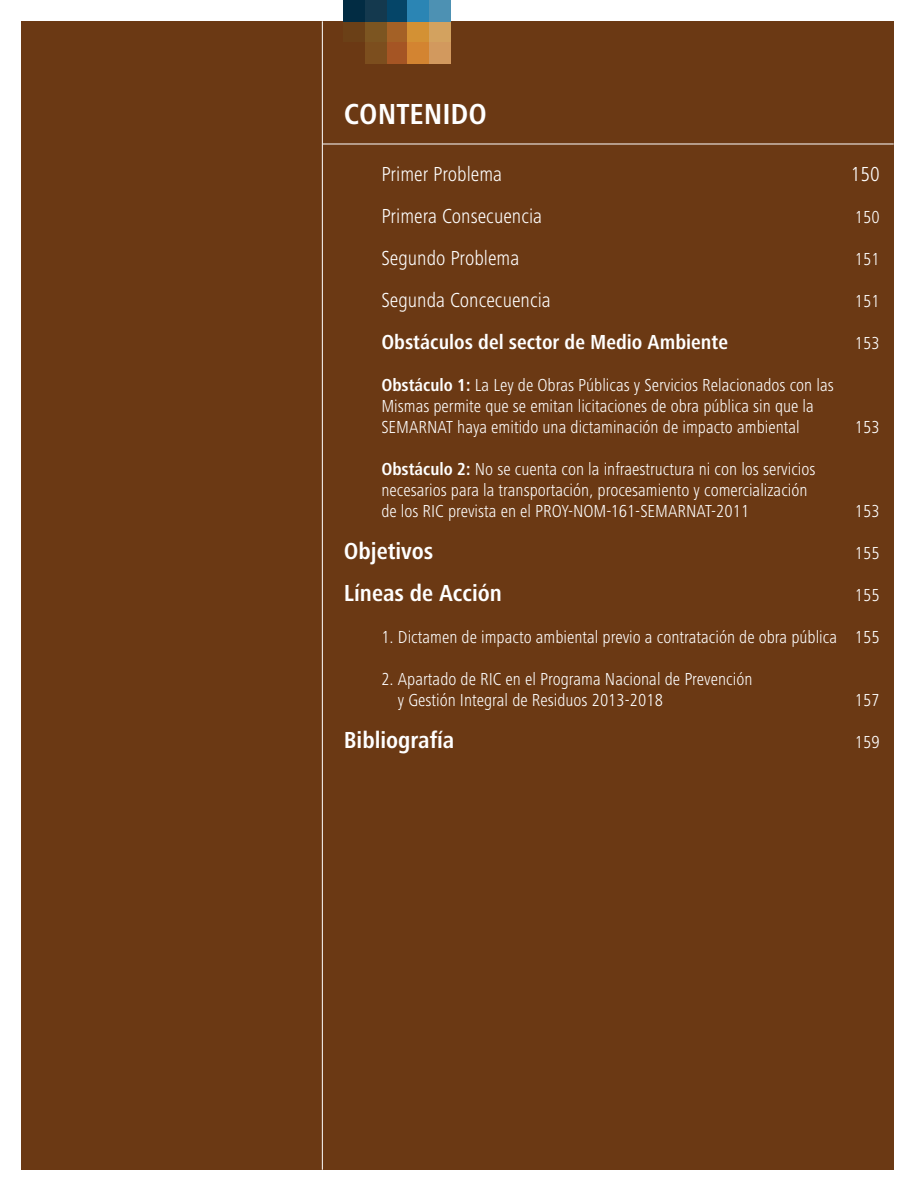
<style>
.page{position:relative;width:915px;height:1191px;background:#fff}
.page>*{position:absolute;margin:0;border:0;box-sizing:border-box;transform-origin:0 0}
.t1{font:700 condensed 30px "Frutiger Next LT";color:#fff}
.t2{font:700 condensed 24px "Frutiger Next LT";color:#fff}
.t3{font:300 condensed 21px "Frutiger Next LT";color:#fff}
.t4{font:700 condensed 21px "Frutiger Next LT";color:#fff}
.t5{font:300 condensed 18px/21px "Frutiger Next LT";color:#fff}
.s1{font-weight:700}
</style>
<div class="page">
<div style="left:21px;top:21px;width:872px;height:1148px;background:#6b3914"></div>
<hr style="left:322px;top:21px;width:1px;height:1148px;background:#fff">
<hr style="left:322px;top:144px;width:571px;height:1px;background:#fff">
<div style="left:386px;top:21px;width:21px;height:22px;background:#a46126"></div>
<div style="left:365px;top:21px;width:21px;height:22px;background:#7c5521"></div>
<div style="left:407px;top:21px;width:22px;height:22px;background:#d39134"></div>
<div style="left:429px;top:21px;width:21px;height:22px;background:#d3a25f"></div>
<div style="left:343px;top:21px;width:22px;height:22px;background:#6b4017"></div>
<div style="left:386px;top:0;width:21px;height:21px;background:#054568"></div>
<div style="left:365px;top:0;width:21px;height:21px;background:#14394e"></div>
<div style="left:407px;top:0;width:22px;height:21px;background:#2b85b4"></div>
<div style="left:429px;top:0;width:21px;height:21px;background:#4d91b3"></div>
<div style="left:343px;top:0;width:22px;height:21px;background:#022c43"></div>
<div style="left:386px;top:43px;width:21px;height:21px;background:#a55524"></div>
<div style="left:365px;top:43px;width:21px;height:21px;background:#7c4e1e"></div>
<div style="left:407px;top:43px;width:22px;height:21px;background:#d38431"></div>
<div style="left:429px;top:43px;width:21px;height:21px;background:#d2995e"></div>
<h1 class="t1" style="left:343px;top:97px;width:145px">CONTENIDO</h1>
<p class="t3" style="left:381px;top:162px;width:122px">Primer Problema</p>
<p class="t3" style="left:850px;top:162px;width:30px">150</p>
<p class="t3" style="left:381px;top:204px;width:162px">Primera Consecuencia</p>
<p class="t5" style="left:854px;top:206px;width:26px">150</p>
<p class="t3" style="left:381px;top:246px;width:139px">Segundo Problema</p>
<p class="t5" style="left:854px;top:248px;width:26px">151</p>
<p class="t3" style="left:381px;top:288px;width:171px">Segunda Concecuencia</p>
<p class="t5" style="left:854px;top:290px;width:26px">151</p>
<p class="t4" style="left:381px;top:330px;width:348px">Obstáculos del sector de Medio Ambiente</p>
<p class="t5" style="left:854px;top:332px;width:26px">153</p>
<p class="t5" style="left:381px;top:374px;width:454px"><span class="s1">Obstáculo 1:</span> La Ley de Obras Públicas y Servicios Relacionados con las<br>Mismas permite que se emitan licitaciones de obra pública sin que la<br>SEMARNAT haya emitido una dictaminación de impacto ambiental</p>
<p class="t5" style="left:854px;top:416px;width:26px">153</p>
<p class="t5" style="left:381px;top:458px;width:435px"><span class="s1">Obstáculo 2:</span> No se cuenta con la infraestructura ni con los servicios necesarios para la transportación, procesamiento y comercialización de los RIC prevista en el PROY-NOM-161-SEMARNAT-2011</p>
<p class="t5" style="left:854px;top:500px;width:26px">153</p>
<h2 class="t2" style="left:343px;top:537px;width:91px">Objetivos</h2>
<p class="t5" style="left:854px;top:542px;width:26px">155</p>
<h2 class="t2" style="left:343px;top:579px;width:160px">Líneas de Acción</h2>
<p class="t5" style="left:854px;top:584px;width:26px">155</p>
<p class="t5" style="left:381px;top:626px;width:500px">1. Dictamen de impacto ambiental previo a contratación de obra pública 155</p>
<p class="t5" style="left:398px;top:668px;width:356px;text-indent:-17px">2. Apartado de RIC en el Programa Nacional de Prevención y Gestión Integral de Residuos 2013-2018</p>
<p class="t5" style="left:854px;top:689px;width:26px">157</p>
<h2 class="t2" style="left:343px;top:726px;width:112px">Bibliografía</h2>
<p class="t5" style="left:854px;top:731px;width:26px">159</p>
</div>
